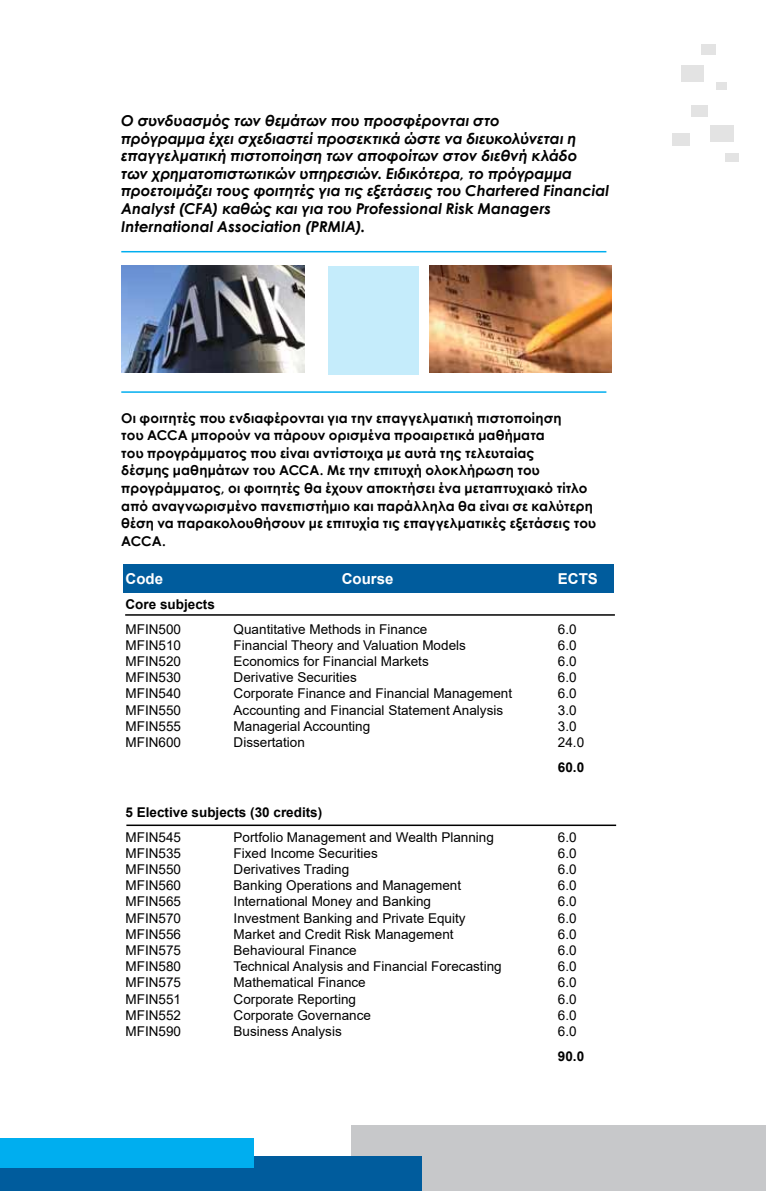
<style>
.page{position:relative;width:766px;height:1191px;background:#fff}
.page>*{position:absolute;margin:0;border:0;box-sizing:border-box;transform-origin:0 0}
.t1{font:italic 700 15px/17.5px "Century Gothic";letter-spacing:-.005em;color:#000}
.t2{font:700 15px "Arial";color:#fff}
.t3{font:13.5px "Arial";color:#000}
.t4{font:700 13.5px/17.5px "Century Gothic";letter-spacing:.01em;color:#000}
.t5{font:700 13.5px "Arial";color:#000}
</style>
<div class="page">
<div style="left:701px;top:45px;width:14px;height:10px;background:#e3e3e3"></div>
<div style="left:681px;top:65px;width:23px;height:17px;background:#e3e3e3"></div>
<div style="left:716px;top:82px;width:11px;height:8px;background:#e3e3e3"></div>
<div style="left:691px;top:105px;width:16px;height:12px;background:#e3e3e3"></div>
<div style="left:710px;top:125px;width:23px;height:16px;background:#e3e3e3"></div>
<div style="left:672px;top:133px;width:18px;height:12px;background:#e3e3e3"></div>
<div style="left:725px;top:153px;width:13px;height:9px;background:#e3e3e3"></div>
<img style="left:121px;top:266px;width:183px;height:107px">
<img style="left:429px;top:266px;width:182px;height:107px">
<div style="left:123px;top:564px;width:490px;height:29px;background:#005c9d"></div>
<hr style="left:125px;top:614px;width:489px;height:1px;background:#000">
<hr style="left:126px;top:824px;width:490px;height:2px;background:#000">
<hr style="left:121px;top:391px;width:485px;height:2px;background:#00aeef">
<hr style="left:121px;top:251px;width:485px;height:1px;background:#00aeef">
<div style="left:328px;top:266px;width:90px;height:108px;background:#c5ecfb"></div>
<div style="left:351px;top:1125px;width:414px;height:66px;background:#c7c8ca"></div>
<div style="left:0;top:1157px;width:421px;height:34px;background:#005c9d"></div>
<div style="left:0;top:1137px;width:253px;height:30px;background:#00aeef"></div>
<p class="t1" style="left:121px;top:111px;width:489px">Ο συνδυασμός των θεμάτων που προσφέρονται στο<br>πρόγραμμα έχει σχεδιαστεί προσεκτικά ώστε να διευκολύνεται η επαγγελματική πιστοποίηση των αποφοίτων στον διεθνή κλάδο<br>των χρηματοπιστωτικών υπηρεσιών. Ειδικότερα, το πρόγραμμα προετοιμάζει τους φοιτητές για τις εξετάσεις του Chartered Financial Analyst (CFA) καθώς και για του Professional Risk Managers International Association (PRMIA).</p>
<p class="t4" style="left:121px;top:408px;width:476px">Οι φοιτητές που ενδιαφέρονται για την επαγγελματική πιστοποίηση<br>του ACCA μπορούν να πάρουν ορισμένα προαιρετικά μαθήματα<br>του προγράμματος που είναι αντίστοιχα με αυτά της τελευταίας<br>δέσμης μαθημάτων του ACCA. Με την επιτυχή ολοκλήρωση του προγράμματος, οι φοιτητές θα έχουν αποκτήσει ένα μεταπτυχιακό τίτλο από αναγνωρισμένο πανεπιστήμιο και παράλληλα θα είναι σε καλύτερη θέση να παρακολουθήσουν με επιτυχία τις επαγγελματικές εξετάσεις του ACCA.</p>
<p class="t2" style="left:125px;top:568px;width:39px">Code</p>
<p class="t2" style="left:341px;top:568px;width:53px">Course</p>
<p class="t2" style="left:557px;top:568px;width:42px">ECTS</p>
<p class="t5" style="left:125px;top:594px;width:91px">Core subjects</p>
<p class="t3" style="left:125px;top:619px;width:57px">MFIN500</p>
<p class="t3" style="left:233px;top:619px;width:195px">Quantitative Methods in Finance</p>
<p class="t3" style="left:557px;top:619px;width:20px">6.0</p>
<p class="t3" style="left:125px;top:635px;width:57px">MFIN510</p>
<p class="t3" style="left:233px;top:635px;width:234px">Financial Theory and Valuation Models</p>
<p class="t3" style="left:557px;top:635px;width:20px">6.0</p>
<p class="t3" style="left:125px;top:652px;width:57px">MFIN520</p>
<p class="t3" style="left:233px;top:652px;width:197px">Economics for Financial Markets</p>
<p class="t3" style="left:557px;top:652px;width:20px">6.0</p>
<p class="t3" style="left:125px;top:668px;width:57px">MFIN530</p>
<p class="t3" style="left:233px;top:668px;width:125px">Derivative Securities</p>
<p class="t3" style="left:557px;top:668px;width:20px">6.0</p>
<p class="t3" style="left:125px;top:684px;width:57px">MFIN540</p>
<p class="t3" style="left:233px;top:684px;width:280px">Corporate Finance and Financial Management</p>
<p class="t3" style="left:557px;top:684px;width:20px">6.0</p>
<p class="t3" style="left:125px;top:700px;width:57px">MFIN550</p>
<p class="t3" style="left:233px;top:700px;width:271px">Accounting and Financial Statement Analysis</p>
<p class="t3" style="left:557px;top:700px;width:20px">3.0</p>
<p class="t3" style="left:125px;top:716px;width:57px">MFIN555</p>
<p class="t3" style="left:233px;top:716px;width:138px">Managerial Accounting</p>
<p class="t3" style="left:557px;top:716px;width:20px">3.0</p>
<p class="t3" style="left:125px;top:733px;width:57px">MFIN600</p>
<p class="t3" style="left:233px;top:733px;width:73px">Dissertation</p>
<p class="t3" style="left:557px;top:733px;width:28px">24.0</p>
<p class="t5" style="left:557px;top:757px;width:28px">60.0</p>
<p class="t5" style="left:125px;top:802px;width:198px">5 Elective subjects (30 credits)</p>
<p class="t3" style="left:125px;top:827px;width:57px">MFIN545</p>
<p class="t3" style="left:233px;top:827px;width:262px">Portfolio Management and Wealth Planning</p>
<p class="t3" style="left:557px;top:827px;width:20px">6.0</p>
<p class="t3" style="left:125px;top:843px;width:57px">MFIN535</p>
<p class="t3" style="left:233px;top:843px;width:146px">Fixed Income Securities</p>
<p class="t3" style="left:557px;top:843px;width:20px">6.0</p>
<p class="t3" style="left:125px;top:860px;width:57px">MFIN550</p>
<p class="t3" style="left:233px;top:860px;width:117px">Derivatives Trading</p>
<p class="t3" style="left:557px;top:860px;width:20px">6.0</p>
<p class="t3" style="left:125px;top:876px;width:57px">MFIN560</p>
<p class="t3" style="left:233px;top:876px;width:229px">Banking Operations and Management</p>
<p class="t3" style="left:557px;top:876px;width:20px">6.0</p>
<p class="t3" style="left:125px;top:892px;width:57px">MFIN565</p>
<p class="t3" style="left:233px;top:892px;width:199px">International Money and Banking</p>
<p class="t3" style="left:557px;top:892px;width:20px">6.0</p>
<p class="t3" style="left:125px;top:908px;width:57px">MFIN570</p>
<p class="t3" style="left:233px;top:908px;width:233px">Investment Banking and Private Equity</p>
<p class="t3" style="left:557px;top:908px;width:20px">6.0</p>
<p class="t3" style="left:125px;top:924px;width:57px">MFIN556</p>
<p class="t3" style="left:233px;top:924px;width:221px">Market and Credit Risk Management</p>
<p class="t3" style="left:557px;top:924px;width:20px">6.0</p>
<p class="t3" style="left:125px;top:941px;width:57px">MFIN575</p>
<p class="t3" style="left:233px;top:941px;width:125px">Behavioural Finance</p>
<p class="t3" style="left:557px;top:941px;width:20px">6.0</p>
<p class="t3" style="left:125px;top:957px;width:57px">MFIN580</p>
<p class="t3" style="left:233px;top:957px;width:269px">Technical Analysis and Financial Forecasting</p>
<p class="t3" style="left:557px;top:957px;width:20px">6.0</p>
<p class="t3" style="left:125px;top:973px;width:57px">MFIN575</p>
<p class="t3" style="left:233px;top:973px;width:134px">Mathematical Finance</p>
<p class="t3" style="left:557px;top:973px;width:20px">6.0</p>
<p class="t3" style="left:125px;top:989px;width:57px">MFIN551</p>
<p class="t3" style="left:233px;top:989px;width:124px">Corporate Reporting</p>
<p class="t3" style="left:557px;top:989px;width:20px">6.0</p>
<p class="t3" style="left:125px;top:1005px;width:57px">MFIN552</p>
<p class="t3" style="left:233px;top:1005px;width:139px">Corporate Governance</p>
<p class="t3" style="left:557px;top:1005px;width:20px">6.0</p>
<p class="t3" style="left:125px;top:1022px;width:57px">MFIN590</p>
<p class="t3" style="left:233px;top:1022px;width:110px">Business Analysis</p>
<p class="t3" style="left:557px;top:1022px;width:20px">6.0</p>
<p class="t5" style="left:557px;top:1046px;width:28px">90.0</p>
</div>
